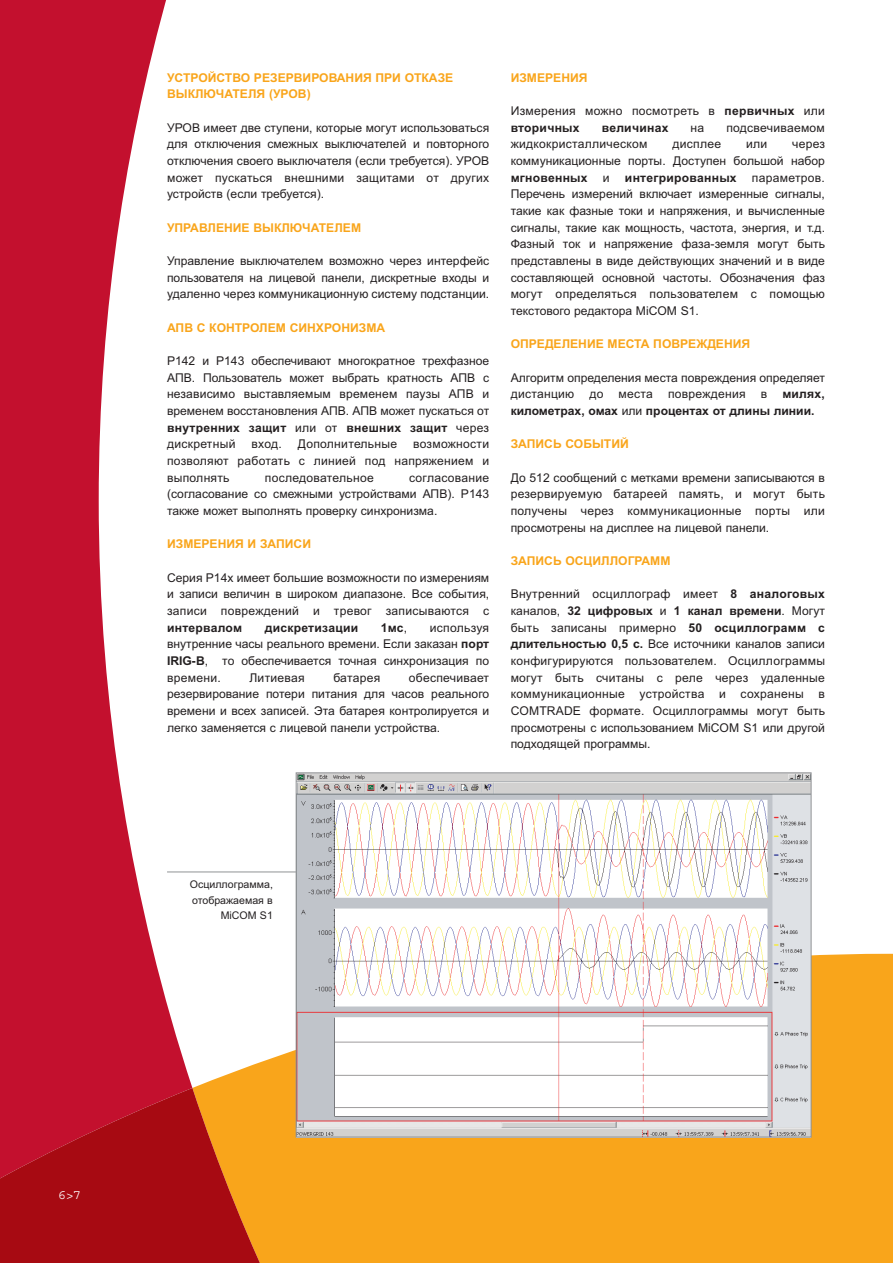
<style>
.page{position:relative;width:893px;height:1263px;background:#fff}
.page>*{position:absolute;margin:0;border:0;box-sizing:border-box;transform-origin:0 0}
.t1{font:13.65px "Courier";color:#fff}
.t2{font:12.15px/16.6px "Arial";color:#231f20;text-align:justify}
.t3{font:700 12.15px/16.6px "Arial";color:#f9a51b}
.t4{font:12.15px/16.6px "Arial";letter-spacing:.02em;color:#231f20}
.t5{font:700 12.15px "Arial";letter-spacing:.02em;color:#231f20}
.t6{font:10.65px/15.9px "Arial";color:#231f20;text-align:right}
.s1{font-weight:700}
.s2{font-weight:400}
</style>
<div class="page">
<svg style="left:192px;top:954px;width:700px;height:309px;background:#f8af37"></svg>
<svg style="left:0;top:0;width:192px;height:1088px;fill:#c3102e"></svg>
<svg style="left:0;top:1088px;width:284px;height:175px;background:#bc2a18"></svg>
<img style="left:298px;top:775px;width:511px;height:360px">
<div style="left:176px;top:878px;width:98px;height:51px;background:#fff"></div>
<hr style="left:167px;top:872px;width:129px;height:1px;background:#909295">
<p class="t3" style="left:167px;top:70px;width:288px">УСТРОЙСТВО РЕЗЕРВИРОВАНИЯ ПРИ ОТКАЗЕ<br>ВЫКЛЮЧАТЕЛЯ (УРОВ)</p>
<p class="t2" style="left:167px;top:120px;width:324px">УРОВ имеет две ступени, которые могут использоваться для отключения смежных выключателей и повторного отключения своего выключателя (если требуется). УРОВ может пускаться внешними защитами от других устройств (если требуется).</p>
<p class="t3" style="left:167px;top:220px;width:196px">УПРАВЛЕНИЕ ВЫКЛЮЧАТЕЛЕМ</p>
<p class="t2" style="left:167px;top:254px;width:324px">Управление выключателем возможно через интерфейс пользователя на лицевой панели, дискретные входы и удаленно через коммуникационную систему подстанции.</p>
<p class="t3" style="left:167px;top:320px;width:220px">АПВ С КОНТРОЛЕМ СИНХРОНИЗМА</p>
<p class="t2" style="left:167px;top:354px;width:324px">P142 и P143 обеспечивают многократное трехфазное АПВ. Пользователь может выбрать кратность АПВ с независимо выставляемым временем паузы АПВ и временем восстановления АПВ. АПВ может пускаться от <span class="s1">внутренних защит</span> или от <span class="s1">внешних защит</span> через дискретный</p>
<p class="t2" style="left:251px;top:437px;width:32px">вход.</p>
<p class="t4" style="left:298px;top:437px;width:101px">Дополнительные</p>
<p class="t2" style="left:167px;top:437px;width:324px;text-indent:246px">возможности позволяют работать с линией под напряжением и выполнять</p>
<p class="t2" style="left:167px;top:470px;width:324px;text-indent:242px">согласование (согласование со смежными устройствами АПВ). P143 также может выполнять проверку синхронизма.</p>
<p class="t3" style="left:167px;top:537px;width:146px">ИЗМЕРЕНИЯ И ЗАПИСИ</p>
<p class="t2" style="left:167px;top:570px;width:324px">Серия P14x имеет большие возможности по измерениям и записи величин в широком диапазоне. Все события, записи повреждений и тревог записываются с</p>
<p class="t5" style="left:167px;top:623px;width:77px">интервалом</p>
<p class="t5" style="left:265px;top:623px;width:95px">дискретизации</p>
<p class="t5" style="left:381px;top:623px;width:28px">1мс<span class="s2">,</span></p>
<p class="t4" style="left:265px;top:470px;width:110px">последовательное</p>
<p class="t2" style="left:167px;top:620px;width:324px;text-indent:263px">используя внутренние часы реального времени. Если заказан <span class="s1">порт IRIG-B</span>, то обеспечивается точная синхронизация по времени.</p>
<p class="t2" style="left:167px;top:670px;width:324px;text-indent:242px">обеспечивает резервирование потери питания для часов реального времени и всех записей. Эта батарея контролируется и легко заменяется с лицевой панели устройства.</p>
<p class="t4" style="left:249px;top:670px;width:57px">Литиевая</p>
<p class="t2" style="left:333px;top:670px;width:48px">батарея</p>
<p class="t3" style="left:511px;top:70px;width:78px">ИЗМЕРЕНИЯ</p>
<p class="t4" style="left:511px;top:104px;width:316px">Измерения можно посмотреть в <span class="s1">первичных</span> или <span class="s1">вторичных</span></p>
<p class="t5" style="left:602px;top:123px;width:68px">величинах</p>
<p class="t2" style="left:690px;top:120px;width:15px">на</p>
<p class="t4" style="left:726px;top:120px;width:100px">подсвечиваемом</p>
<p class="t4" style="left:511px;top:137px;width:138px">жидкокристаллическом</p>
<p class="t4" style="left:672px;top:137px;width:50px">дисплее</p>
<p class="t2" style="left:746px;top:137px;width:23px">или</p>
<p class="t2" style="left:511px;top:137px;width:316px;text-align:right">через<br>коммуникационные порты. Доступен большой набор</p>
<p class="t5" style="left:511px;top:173px;width:78px">мгновенных</p>
<p class="t2" style="left:603px;top:170px;width:8px">и</p>
<p class="t5" style="left:625px;top:173px;width:113px">интегрированных</p>
<p class="t2" style="left:511px;top:170px;width:316px;text-indent:241px">параметров.<br>Перечень измерений включает измеренные сигналы, такие как фазные токи и напряжения, и вычисленные сигналы, такие как мощность, частота, энергия, и т.д.<br>Фазный ток и напряжение фаза-земля могут быть представлены в виде действующих значений и в виде составляющей основной частоты. Обозначения фаз могут определяться пользователем с помощью текстового редактора MiCOM S1.</p>
<p class="t3" style="left:511px;top:337px;width:241px">ОПРЕДЕЛЕНИЕ МЕСТА ПОВРЕЖДЕНИЯ</p>
<p class="t2" style="left:511px;top:370px;width:316px">Алгоритм определения места повреждения определяет дистанцию до места повреждения в <span class="s1">милях, километрах, омах</span> или <span class="s1">процентах от длины линии.</span></p>
<p class="t3" style="left:511px;top:437px;width:120px">ЗАПИСЬ СОБЫТИЙ</p>
<p class="t2" style="left:511px;top:470px;width:316px">До 512 сообщений с метками времени записываются в резервируемую батареей память, и могут быть получены через коммуникационные порты или просмотрены на дисплее на лицевой панели.</p>
<p class="t3" style="left:511px;top:554px;width:161px">ЗАПИСЬ ОСЦИЛЛОГРАММ</p>
<p class="t2" style="left:511px;top:587px;width:316px">Внутренний осциллограф имеет <span class="s1">8 аналоговых </span>каналов, <span class="s1">32 цифровых</span> и <span class="s1">1 канал времени</span>. Могут быть записаны примерно <span class="s1">50 осциллограмм с длительностью 0,5 с.</span> Все источники каналов записи конфигурируются пользователем. Осциллограммы могут быть считаны с реле через удаленные коммуникационные устройства и сохранены в COMTRADE формате. Осциллограммы могут быть просмотрены с использованием MiCOM S1 или другой подходящей программы.</p>
<p class="t6" style="left:190px;top:877px;width:85px">Осциллограмма, отображаемая в<br>MiCOM S1</p>
<p class="t1" style="left:58px;top:1191px;width:25px">6&gt;7</p>
</div>
